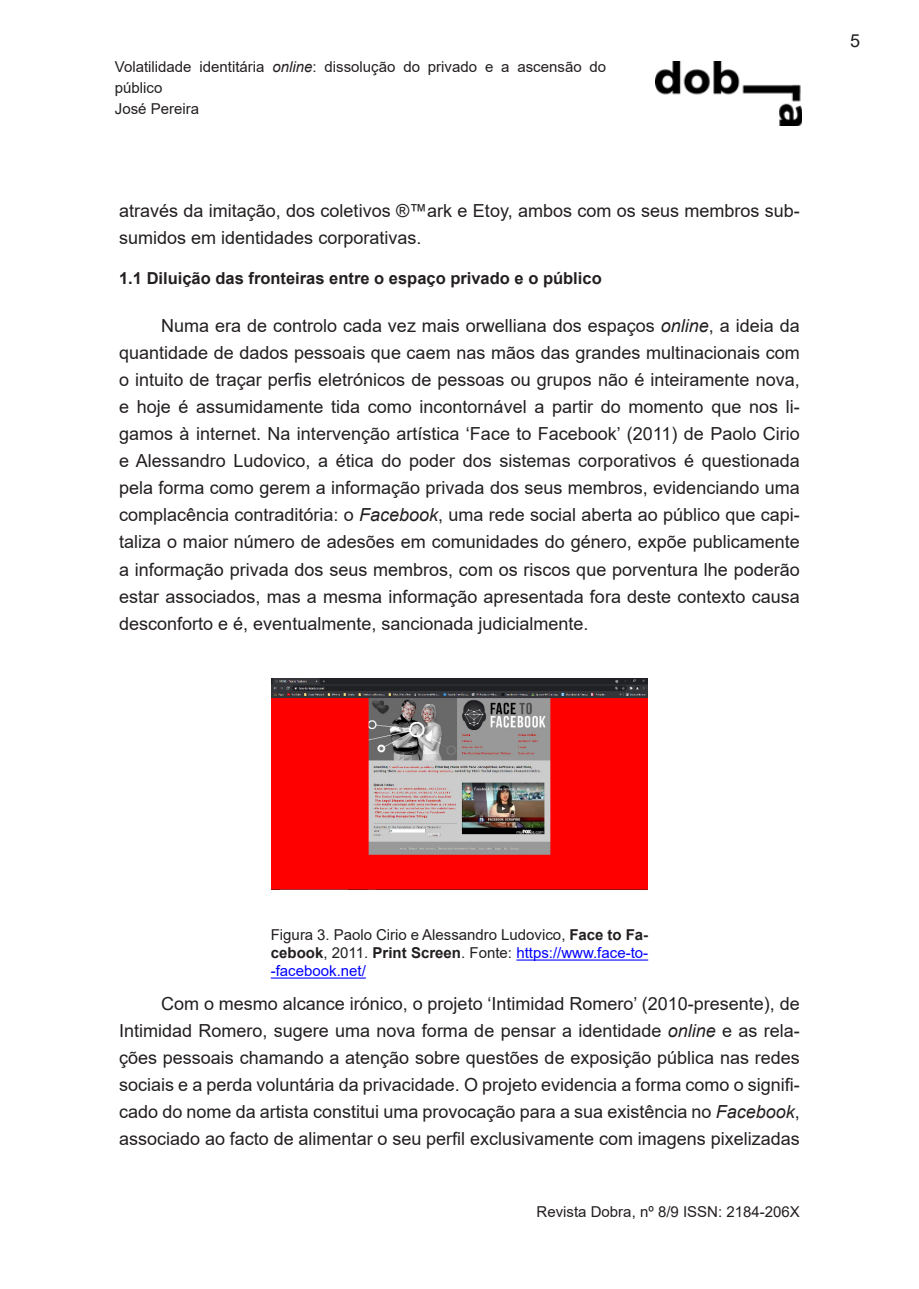
<style>
.page{position:relative;width:919px;height:1289px;background:#fff}
.page>*{position:absolute;margin:0;border:0;box-sizing:border-box;transform-origin:0 0}
.Bodytext{font:18px/27px "Arial";color:#231f20;text-align:justify}
.Header_3{font:700 16.5px "Arial";color:#231f20}
.t1{font:15px/21px "Arial";color:#231f20}
.s1{font-style:italic}
.s2{font-weight:700}
.s3{color:#00f}
</style>
<div class="page">
<img style="left:655px;top:62px;width:146px;height:63px">
<img style="left:272px;top:678px;width:375px;height:211px">
<hr style="left:516px;top:959px;width:132px;height:1px;background:#00f">
<hr style="left:271px;top:977px;width:95px;height:1px;background:#00f">
<p class="t1" style="left:115px;top:56px;width:493px">Volatilidade identitária <span class="s1">online</span>: dissolução do privado e a ascensão do público<br>José Pereira</p>
<p class="Bodytext" style="left:119px;top:197px;width:682px">através da imitação, dos coletivos ®™ark e Etoy, ambos com os seus membros sub&shy;sumidos em identidades corporativas.</p>
<p class="Header_3" style="left:119px;top:267px;width:484px">1.1 Diluição das fronteiras entre o espaço privado e o público</p>
<p class="Bodytext" style="left:119px;top:312px;width:682px;text-indent:42px">Numa era de controlo cada vez mais orwelliana dos espaços <span class="s1">online</span>, a ideia da quantidade de dados pessoais que caem nas mãos das grandes multinacionais com o intuito de traçar perfis eletrónicos de pessoas ou grupos não é inteiramente nova, e hoje é assumidamente tida como incontornável a partir do momento que nos li&shy;gamos à internet. Na intervenção artística ‘Face to Facebook’ (2011) de Paolo Cirio e Alessandro Ludovico, a ética do poder dos sistemas corporativos é questionada pela forma como gerem a informação privada dos seus membros, evidenciando uma complacência contraditória: o <span class="s1">Facebook</span>, uma rede social aberta ao público que capi&shy;taliza o maior número de adesões em comunidades do género, expõe publicamente a informação privada dos seus membros, com os riscos que porventura lhe poderão estar associados, mas a mesma informação apresentada fora deste contexto causa desconforto e é, eventualmente, sancionada judicialmente.</p>
<p class="Bodytext" style="left:850px;top:28px;width:12px">5</p>
<p class="t1" style="left:271px;top:926px;width:379px;line-height:18px;text-align:justify">Figura 3. Paolo Cirio e Alessandro Ludovico, <span class="s2">Face to Fa&shy;cebook</span>, 2011. <span class="s2">Print Screen</span>. Fonte: <span class="s3">https://www.face-to--facebook.net/</span></p>
<p class="Bodytext" style="left:119px;top:990px;width:682px;text-indent:42px">Com o mesmo alcance irónico, o projeto ‘Intimidad Romero’ (2010-presente), de Intimidad Romero, sugere uma nova forma de pensar a identidade <span class="s1">online</span> e as rela&shy;ções pessoais chamando a atenção sobre questões de exposição pública nas redes sociais e a perda voluntária da privacidade. O projeto evidencia a forma como o signifi&shy;cado do nome da artista constitui uma provocação para a sua existência no <span class="s1">Facebook</span>, associado ao facto de alimentar o seu perfil exclusivamente com imagens pixelizadas</p>
<p class="t1" style="left:536px;top:1200px;width:265px">Revista Dobra, nº 8/9 ISSN: 2184-206X</p>
</div>
